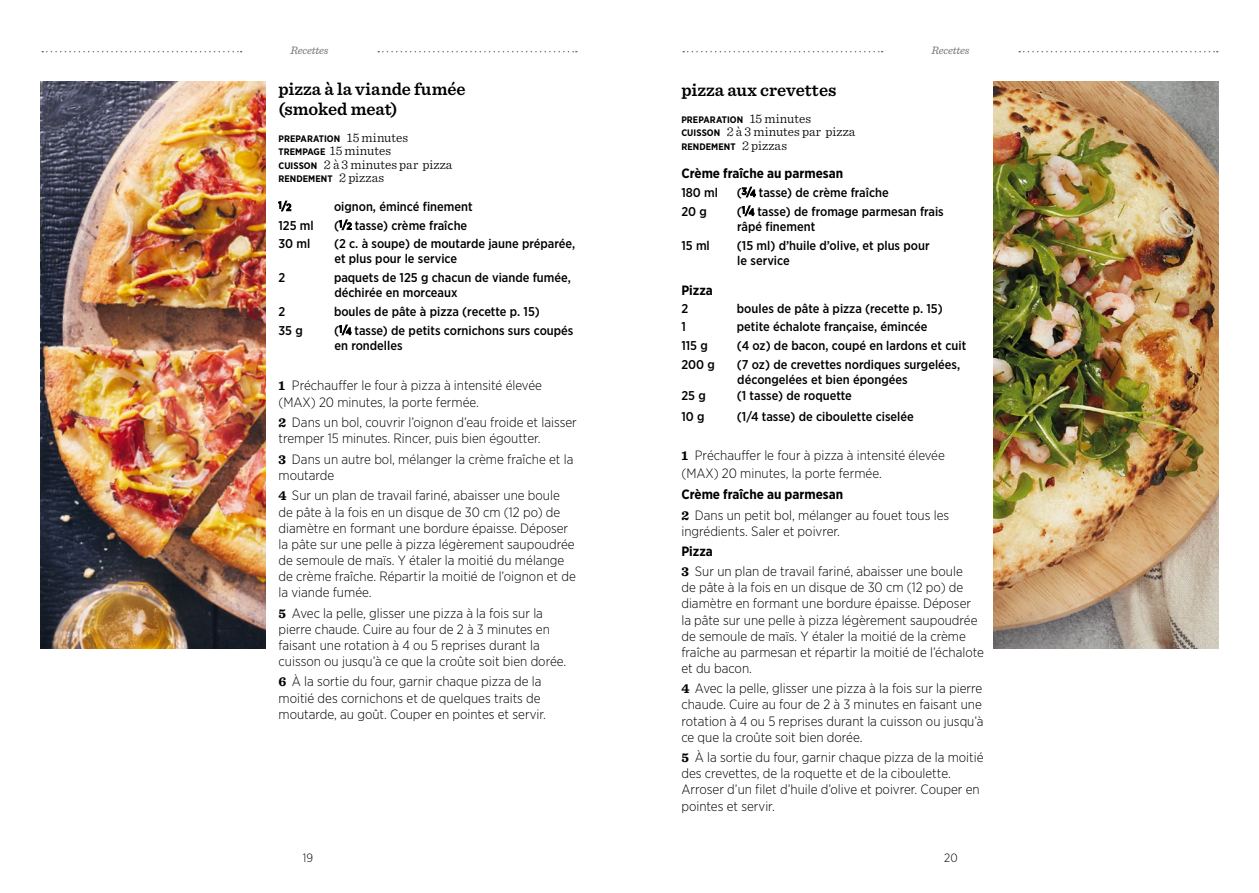
<style>
.page{position:relative;width:1259px;height:893px;background:#fff}
.page>*{position:absolute;margin:0;border:0;box-sizing:border-box;transform-origin:0 0}
.t1{font:600 18px/19.5px "Sentinel";color:#000}
.t2{font:300 13.5px/16px "Gotham Narrow";color:#000}
.t3{font:300 13.5px/13.5px "Sentinel";letter-spacing:.005em;color:#000}
.t4{font:700 13.5px "Gotham Narrow";color:#000}
.t5{font:500 12.75px/15px "Gotham Narrow";color:#000}
.t6{font:300 12px "Gotham Narrow";color:#000}
.t7{font:italic 11.25px "Sentinel";letter-spacing:-.02em;color:#707172}
.t8{font:700 9.45px "Gotham Narrow";letter-spacing:.005em;color:#000}
.s1{font-family:"Sentinel";font-weight:300;font-size:13.5px}
.s2{font-family:"Gotham Narrow";font-weight:700;font-size:9.45px}
.s3{font-family:"Sentinel";font-weight:700}
.s4{font-weight:700}
</style>
<div class="page">
<svg style="left:378px;top:51px;width:199px;height:1px"></svg>
<svg style="left:42px;top:51px;width:200px;height:1px"></svg>
<svg style="left:1019px;top:51px;width:198px;height:1px"></svg>
<svg style="left:683px;top:51px;width:199px;height:1px"></svg>
<svg style="left:278px;top:201px;width:13px;height:10px"></svg>
<svg style="left:339px;top:220px;width:12px;height:10px"></svg>
<svg style="left:339px;top:325px;width:12px;height:10px"></svg>
<img style="left:40px;top:81px;width:225px;height:567px">
<img style="left:993px;top:81px;width:225px;height:567px">
<svg style="left:742px;top:187px;width:13px;height:10px"></svg>
<svg style="left:742px;top:206px;width:12px;height:10px"></svg>
<p class="t7" style="left:290px;top:42px;width:40px">Recettes</p>
<p class="t7" style="left:931px;top:42px;width:40px">Recettes</p>
<h1 class="t1" style="left:278px;top:79px;width:189px">pizza à la viande fumée (smoked meat)</h1>
<p class="t8" style="left:278px;top:133px;width:131px">PREPARATION <span class="s1">15 minutes</span></p>
<p class="t3" style="left:278px;top:143px;width:175px"><span class="s2">TREMPAGE</span> 15 minutes<br><span class="s2">CUISSON</span> 2 à 3 minutes par pizza</p>
<p class="t8" style="left:278px;top:173px;width:107px">RENDEMENT <span class="s1">2 pizzas</span></p>
<p class="t5" style="left:334px;top:199px;width:140px">oignon, émincé finement</p>
<p class="t5" style="left:278px;top:218px;width:37px">125 ml</p>
<p class="t5" style="left:334px;top:218px;width:135px">( tasse) crème fraîche</p>
<p class="t5" style="left:278px;top:236px;width:33px">30 ml</p>
<p class="t5" style="left:334px;top:236px;width:243px">(2 c. à soupe) de moutarde jaune préparée, et plus pour le service</p>
<p class="t5" style="left:278px;top:270px;width:8px">2</p>
<p class="t5" style="left:334px;top:270px;width:238px">paquets de 125 g chacun de viande fumée, déchirée en morceaux</p>
<p class="t5" style="left:278px;top:304px;width:8px">2</p>
<p class="t5" style="left:334px;top:304px;width:207px">boules de pâte à pizza (recette p. 15)</p>
<p class="t5" style="left:278px;top:323px;width:26px">35 g</p>
<p class="t5" style="left:334px;top:323px;width:241px">( tasse) de petits cornichons surs coupés en rondelles</p>
<p class="t2" style="left:278px;top:376px;width:265px;line-height:17.2px"><span class="s3">1</span> Préchauffer le four à pizza à intensité élevée (MAX) 20 minutes, la porte fermée.</p>
<p class="t2" style="left:278px;top:414px;width:300px"><span class="s3">2</span> Dans un bol, couvrir l’oignon d’eau froide et laisser tremper 15 minutes. Rincer, puis bien égoutter.</p>
<p class="t2" style="left:278px;top:451px;width:296px"><span class="s3">3</span> Dans un autre bol, mélanger la crème fraîche et la moutarde</p>
<p class="t2" style="left:278px;top:487px;width:299px"><span class="s3">4</span> Sur un plan de travail fariné, abaisser une boule de pâte à la fois en un disque de 30 cm (12 po) de diamètre en formant une bordure épaisse. Déposer la pâte sur une pelle à pizza légèrement saupoudrée de semoule de maïs. Y étaler la moitié du mélange de crème fraîche. Répartir la moitié de l’oignon et de la viande fumée.</p>
<p class="t2" style="left:278px;top:604px;width:289px"><span class="s3">5</span> Avec la pelle, glisser une pizza à la fois sur la pierre chaude. Cuire au four de 2 à 3 minutes en faisant une rotation à 4 ou 5 reprises durant la cuisson ou jusqu’à ce que la croûte soit bien dorée.</p>
<p class="t2" style="left:278px;top:673px;width:269px"><span class="s3">6</span> À la sortie du four, garnir chaque pizza de la moitié des cornichons et de quelques traits de moutarde, au goût. Couper en pointes et servir.</p>
<h1 class="t1" style="left:681px;top:79px;width:157px">pizza aux crevettes</h1>
<p class="t8" style="left:681px;top:113px;width:131px">PREPARATION <span class="s1">15 minutes</span></p>
<p class="t3" style="left:681px;top:124px;width:175px"><span class="s2">CUISSON</span> 2 à 3 minutes par pizza</p>
<p class="t8" style="left:681px;top:140px;width:107px">RENDEMENT <span class="s1">2 pizzas</span></p>
<p class="t4" style="left:681px;top:165px;width:163px">Crème fraîche au parmesan</p>
<p class="t5" style="left:681px;top:185px;width:38px">180 ml</p>
<p class="t5" style="left:737px;top:185px;width:6px">(</p>
<p class="t5" style="left:759px;top:185px;width:131px">tasse) de crème fraîche</p>
<p class="t5" style="left:681px;top:204px;width:27px">20 g</p>
<p class="t5" style="left:737px;top:204px;width:208px">( tasse) de fromage parmesan frais râpé finement</p>
<p class="t5" style="left:681px;top:237px;width:30px">15 ml</p>
<p class="t5" style="left:737px;top:237px;width:194px">(15 ml) d’huile d’olive, et plus pour le service</p>
<p class="t4" style="left:681px;top:281px;width:33px">Pizza</p>
<p class="t5" style="left:681px;top:301px;width:8px">2</p>
<p class="t5" style="left:737px;top:301px;width:207px">boules de pâte à pizza (recette p. 15)</p>
<p class="t5" style="left:681px;top:319px;width:6px">1</p>
<p class="t5" style="left:737px;top:319px;width:192px">petite échalote française, émincée</p>
<p class="t5" style="left:681px;top:338px;width:28px">115 g</p>
<p class="t5" style="left:737px;top:338px;width:231px">(4 oz) de bacon, coupé en lardons et cuit</p>
<p class="t5" style="left:681px;top:357px;width:35px">200 g</p>
<p class="t5" style="left:737px;top:357px;width:225px">(7 oz) de crevettes nordiques surgelées, décongelées et bien épongées</p>
<p class="t5" style="left:681px;top:388px;width:26px">25 g</p>
<p class="t5" style="left:737px;top:388px;width:117px">(1 tasse) de roquette</p>
<p class="t5" style="left:681px;top:408px;width:25px">10 g</p>
<p class="t5" style="left:737px;top:408px;width:178px">(1/4 tasse) de ciboulette ciselée</p>
<p class="t2" style="left:681px;top:447px;width:265px;line-height:17.2px"><span class="s3">1</span> Préchauffer le four à pizza à intensité élevée (MAX) 20 minutes, la porte fermée.</p>
<p class="t2" style="left:681px;top:484px;width:269px;line-height:20.4px"><span class="s4">Crème fraîche au parmesan<br></span><span class="s3">2</span> Dans un petit bol, mélanger au fouet tous les</p>
<p class="t2" style="left:681px;top:523px;width:160px">ingrédients. Saler et poivrer.</p>
<p class="t2" style="left:681px;top:541px;width:283px;line-height:20px"><span class="s4">Pizza<br></span><span class="s3">3</span> Sur un plan de travail fariné, abaisser une boule</p>
<p class="t2" style="left:681px;top:579px;width:304px">de pâte à la fois en un disque de 30 cm (12 po) de diamètre en formant une bordure épaisse. Déposer la pâte sur une pelle à pizza légèrement saupoudrée de semoule de maïs. Y étaler la moitié de la crème fraîche au parmesan et répartir la moitié de l’échalote et du bacon.</p>
<p class="t2" style="left:681px;top:680px;width:304px"><span class="s3">4</span> Avec la pelle, glisser une pizza à la fois sur la pierre chaude. Cuire au four de 2 à 3 minutes en faisant une rotation à 4 ou 5 reprises durant la cuisson ou jusqu’à ce que la croûte soit bien dorée.</p>
<p class="t2" style="left:681px;top:749px;width:304px"><span class="s3">5</span> À la sortie du four, garnir chaque pizza de la moitié des crevettes, de la roquette et de la ciboulette.<br>Arroser d’un filet d’huile d’olive et poivrer. Couper en pointes et servir.</p>
<p class="t6" style="left:303px;top:851px;width:12px">19</p>
<p class="t6" style="left:944px;top:851px;width:15px">20</p>
</div>
